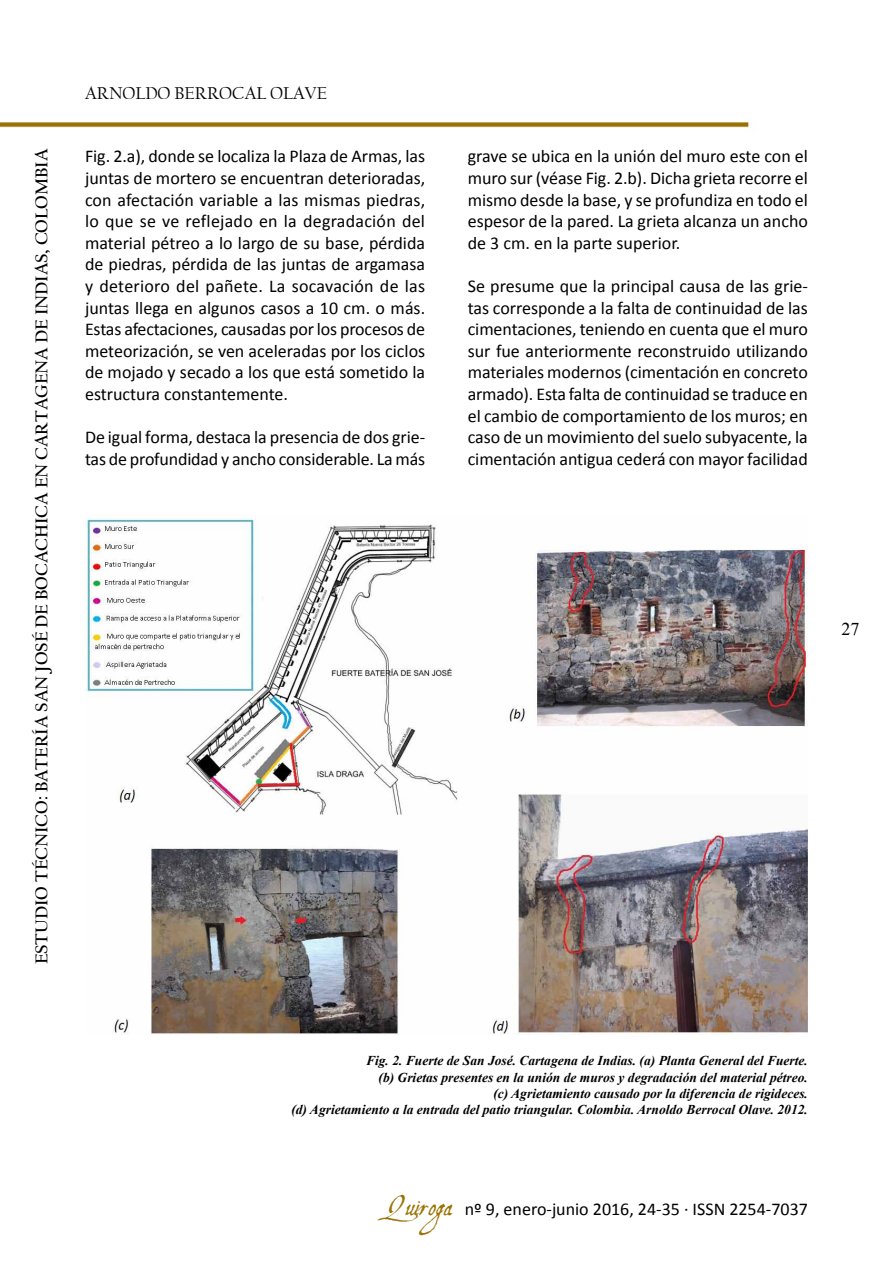
<style>
.page{position:relative;width:893px;height:1263px;background:#fff}
.page>*{position:absolute;margin:0;border:0;box-sizing:border-box;transform-origin:0 0}
.t1{font:18px/21.6px "Calibri";color:#000;text-align:justify}
.t2{font:700 18px "Californian FB";color:#000}
.t3{font:18px "Californian FB";color:#000}
.t4{font:18px "Times New Roman";color:#000}
.t5{font:italic 700 13.5px/16.2px "Times New Roman";color:#000;text-align:right}
.s1{font-family:"Aquiline";font-size:27px;color:#9b7305}
</style>
<div class="page">
<img style="left:0;top:122px;width:749px;height:6px">
<img style="left:86px;top:517px;width:722px;height:517px">
<p class="t2" style="left:31px;top:964px;width:816px;rotate:-90deg">Estudio Técnico: Batería San José De Bocachica En Cartagena De Indias, Colombia</p>
<p class="t3" style="left:85px;top:83px;width:112px">ARNOLDO BERR</p>
<p class="t3" style="left:219px;top:83px;width:86px">OCAL OLAVE</p>
<p class="t1" style="left:85px;top:146px;width:342px">Fig. 2.a), donde se localiza la Plaza de Armas, las juntas de mortero se encuentran deterioradas, con afectación variable a las mismas piedras, lo que se ve reflejado en la degradación del material pétreo a lo largo de su base, pérdida de piedras, pérdida de las juntas de argamasa y deterioro del pañete. La socavación de las juntas llega en algunos casos a 10 cm. o más.<br>Estas afectaciones, causadas por los procesos de meteorización, se ven aceleradas por los ciclos de mojado y secado a los que está sometido la estructura constantemente.</p>
<p class="t1" style="left:85px;top:426px;width:342px">De igual forma, destaca la presencia de dos grie&shy;tas de profundidad y ancho considerable. La más</p>
<p class="t1" style="left:468px;top:146px;width:342px">grave se ubica en la unión del muro este con el muro sur (véase Fig. 2.b). Dicha grieta recorre el mismo desde la base, y se profundiza en todo el espesor de la pared. La grieta alcanza un ancho de 3 cm. en la parte superior.</p>
<p class="t1" style="left:468px;top:275px;width:342px">Se presume que la principal causa de las grie&shy;tas corresponde a la falta de continuidad de las cimentaciones, teniendo en cuenta que el muro sur fue anteriormente reconstruido utilizando materiales modernos (cimentación en concreto armado). Esta falta de continuidad se traduce en el cambio de comportamiento de los muros; en caso de un movimiento del suelo subyacente, la cimentación antigua cederá con mayor facilidad</p>
<p class="t4" style="left:841px;top:616px;width:19px">27</p>
<p class="t5" style="left:291px;top:1052px;width:518px">Fig. 2. Fuerte de San José. Cartagena de Indias. (a) Planta General del Fuerte.<br>(b) Grietas presentes en la unión de muros y degradación del material pétreo.<br>(c) Agrietamiento causado por la diferencia de rigideces.<br>(d) Agrietamiento a la entrada del patio triangular. Colombia. Arnoldo Berrocal Olave. 2012.</p>
<p class="t1" style="left:386px;top:1198px;width:316px"><span class="s1">Quiroga</span> nº 9, enero-junio 2016, 24-35 · ISSN</p>
<p class="t1" style="left:729px;top:1198px;width:80px">2254-7037</p>
</div>
